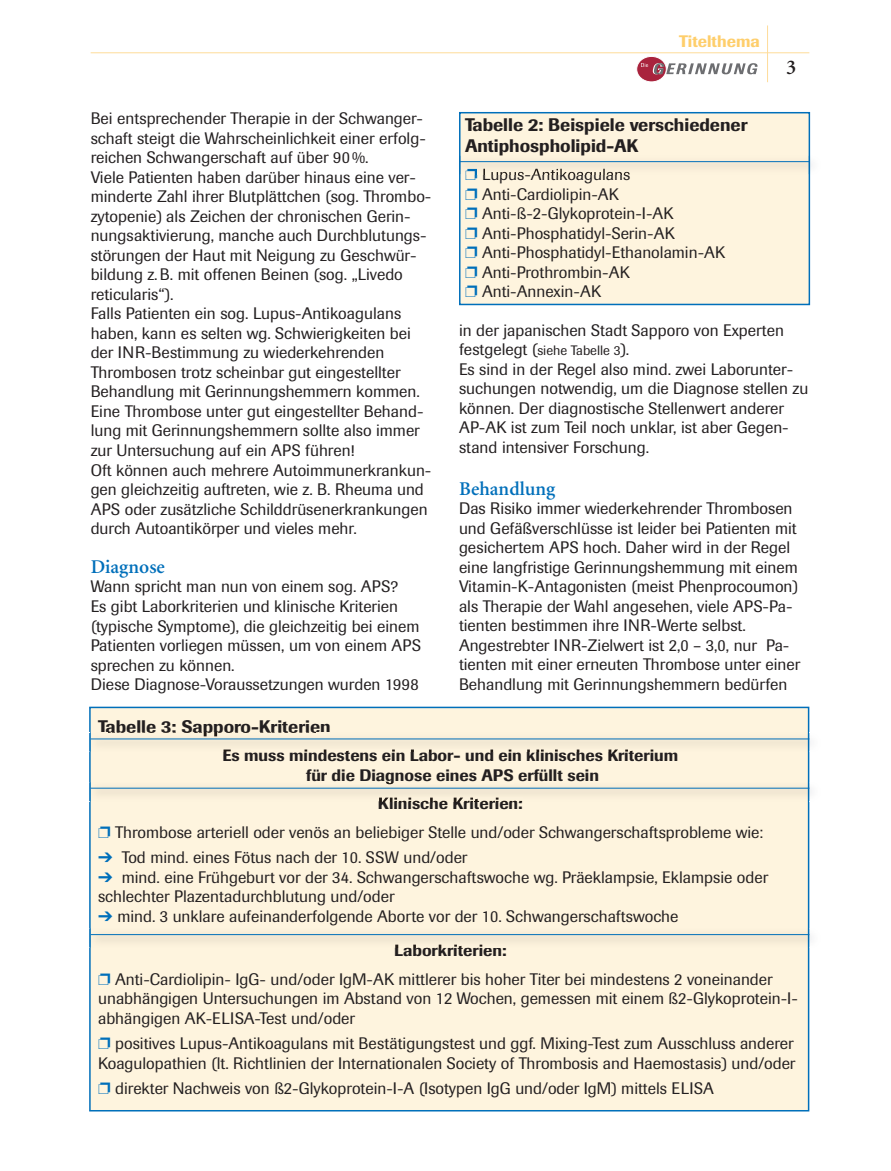
<style>
.page{position:relative;width:891px;height:1171px;background:#fff}
.page>*{position:absolute;margin:0;border:0;box-sizing:border-box;transform-origin:0 0}
.t1{font:600 21px "Minion";color:#231f20}
.t2{font:600 19.5px "Minion";color:#006fba}
.t3{font:500 18px/21px "Imago";color:#231f20}
.t4{font:16.5px/19.5px "Imago";color:#231f20}
.t5{font:500 16.5px/19.5px "Imago";color:#231f20;text-align:center}
.t6{font:500 16.5px "Imago";color:#fece6b}
.s1{color:#006fba}
.s2{font-size:13.5px}
.s3{font-weight:500}
</style>
<div class="page">
<hr style="left:767px;top:25px;width:1px;height:57px;background:#fedc9a">
<div style="left:637px;top:56px;width:29px;height:26px;background:#a9233d;border-radius:50%"></div>
<div style="left:636px;top:56px;width:30px;height:26px;border:1px solid #fff;border-radius:50%"></div>
<svg style="left:641px;top:63px;width:116px;height:11px"></svg>
<hr style="left:91px;top:52px;width:718px;height:1px;background:#fedc9a">
<div style="left:459px;top:112px;width:351px;height:193px;background:#fef4de"></div>
<img style="left:459px;top:156px;width:351px;height:18px">
<svg style="left:466px;top:169px;width:11px;height:5px"></svg>
<img style="left:478px;top:169px;width:152px;height:5px">
<img style="left:483px;top:169px;width:109px;height:5px">
<hr style="left:459px;top:161px;width:350px;height:1px;background:#006fba">
<div style="left:89px;top:706px;width:720px;height:405px;background:#fef4de"></div>
<img style="left:89px;top:733px;width:720px;height:18px">
<img style="left:98px;top:733px;width:232px;height:3px">
<img style="left:108px;top:733px;width:91px;height:1px">
<img style="left:326px;top:749px;width:352px;height:2px">
<img style="left:224px;top:749px;width:102px;height:2px">
<hr style="left:91px;top:738px;width:718px;height:1px;background:#006fba">
<div style="left:89px;top:782px;width:720px;height:19px;background:#f7edd7"></div>
<img style="left:302px;top:782px;width:212px;height:2px">
<svg style="left:385px;top:782px;width:9px;height:2px"></svg>
<img style="left:498px;top:797px;width:24px;height:4px">
<img style="left:379px;top:797px;width:119px;height:4px">
<hr style="left:91px;top:788px;width:718px;height:1px;background:#006fba">
<div style="left:89px;top:928px;width:720px;height:19px;background:#f6ecd7"></div>
<img style="left:483px;top:944px;width:23px;height:3px">
<img style="left:395px;top:944px;width:88px;height:3px">
<hr style="left:91px;top:934px;width:718px;height:1px;background:#006fba">
<p class="t4" style="left:91px;top:110px;width:342px">Bei entsprechender Therapie in der Schwanger&shy;schaft steigt die Wahrscheinlichkeit einer erfolg&shy;reichen Schwangerschaft auf über 90 %.<br>Viele Patienten haben darüber hinaus eine ver&shy;minderte Zahl ihrer Blutplättchen (sog. Thrombo&shy;zytopenie) als Zeichen der chronischen Gerin&shy;nungsaktivierung, manche auch Durchblutungs&shy;störungen der Haut mit Neigung zu Geschwür&shy;bildung z. B. mit offenen Beinen (sog. „Livedo reticularis“).<br>Falls Patienten ein sog. Lupus-Antikoagulans haben, kann es selten wg. Schwierigkeiten bei der INR-Bestimmung zu wiederkehrenden Thrombosen trotz scheinbar gut eingestellter Behandlung mit Gerinnungshemmern kommen.<br>Eine Thrombose unter gut eingestellter Behand&shy;lung mit Gerinnungshemmern sollte also immer zur Untersuchung auf ein APS führen!<br>Oft können auch mehrere Autoimmunerkrankun&shy;gen gleichzeitig auftreten, wie z. B. Rheuma und APS oder zusätzliche Schilddrüsenerkrankungen durch Autoantikörper und vieles mehr.</p>
<p class="t2" style="left:91px;top:559px;width:76px">Diagnose</p>
<p class="t4" style="left:91px;top:578px;width:332px">Wann spricht man nun von einem sog. APS?<br>Es gibt Laborkriterien und klinische Kriterien (typische Symptome), die gleichzeitig bei einem Patienten vorliegen müssen, um von einem APS sprechen zu können.<br>Diese Diagnose-Voraussetzungen wurden 1998</p>
<p class="t6" style="left:679px;top:36px;width:82px">Titelthema</p>
<p class="t3" style="left:465px;top:116px;width:284px">Tabelle 2: Beispiele verschiedener<br>Antiphospholipid-AK</p>
<p class="t4" style="left:465px;top:166px;width:262px"><span class="s1">❐</span> Lupus-Antikoagulans<br><span class="s1">❐</span> Anti-Cardiolipin-AK<br><span class="s1">❐</span> Anti-ß-2-Glykoprotein-I-AK<br><span class="s1">❐</span> Anti-Phosphatidyl-Serin-AK<br><span class="s1">❐</span> Anti-Phosphatidyl-Ethanolamin-AK <span class="s1">❐</span> Anti-Prothrombin-AK<br><span class="s1">❐</span> Anti-Annexin-AK</p>
<p class="t1" style="left:786px;top:59px;width:12px">3</p>
<p class="t4" style="left:459px;top:322px;width:351px">in der japanischen Stadt Sapporo von Experten festgelegt (<span class="s2">siehe Tabelle 3</span>).<br>Es sind in der Regel also mind. zwei Laborunter&shy;suchungen notwendig, um die Diagnose stellen zu können. Der diagnostische Stellenwert anderer AP-AK ist zum Teil noch unklar, ist aber Gegen&shy;stand intensiver Forschung.</p>
<p class="t2" style="left:459px;top:481px;width:98px">Behandlung</p>
<p class="t4" style="left:459px;top:500px;width:343px">Das Risiko immer wiederkehrender Thrombosen und Gefäßverschlüsse ist leider bei Patienten mit gesichertem APS hoch. Daher wird in der Regel eine langfristige Gerinnungshemmung mit einem Vitamin-K-Antagonisten (meist Phenprocoumon) als Therapie der Wahl angesehen, viele APS-Pa&shy;tienten bestimmen ihre INR-Werte selbst.<br>Angestrebter INR-Zielwert ist 2,0 – 3,0, nur Pa&shy;tienten mit einer erneuten Thrombose unter einer Behandlung mit Gerinnungshemmern bedürfen</p>
<p class="t3" style="left:98px;top:717px;width:234px">Tabelle 3: Sapporo-Kriterien</p>
<p class="t5" style="left:222px;top:747px;width:457px">Es muss mindestens ein Labor- und ein klinisches Kriterium für die Diagnose eines APS erfüllt sein</p>
<p class="t4" style="left:98px;top:791px;width:667px;line-height:28.5px;text-indent:280px"><span class="s3">Klinische Kriterien:<br></span><span class="s1">❐</span> Thrombose arteriell oder venös an beliebiger Stelle und/oder Schwangerschaftsprobleme wie:</p>
<p class="t4" style="left:98px;top:849px;width:371px"><span class="s1">➔</span> Tod mind. eines Fötus nach der 10. SSW und/oder</p>
<p class="t4" style="left:98px;top:869px;width:672px"><span class="s1">➔</span> mind. eine Frühgeburt vor der 34. Schwangerschaftswoche wg. Präeklampsie, Eklampsie oder schlechter Plazentadurchblutung und/oder</p>
<p class="t4" style="left:394px;top:900px;width:286px;line-height:34.5px;text-indent:-296px"><span class="s1">➔</span> mind. 3 unklare aufeinanderfolgende Aborte vor der 10. Schwangerschaftswoche<br><span class="s3">Laborkriterien:</span></p>
<p class="t4" style="left:98px;top:971px;width:701px"><span class="s1">❐</span> Anti-Cardiolipin- IgG- und/oder IgM-AK mittlerer bis hoher Titer bei mindestens 2 voneinander unabhängigen Untersuchungen im Abstand von 12 Wochen, gemessen mit einem ß2-Glykoprotein-I&shy;abhängigen AK-ELISA-Test und/oder</p>
<p class="t4" style="left:98px;top:1035px;width:699px"><span class="s1">❐</span> positives Lupus-Antikoagulans mit Bestätigungstest und ggf. Mixing-Test zum Ausschluss anderer<br>Koagulopathien (lt. Richtlinien der Internationalen Society of Thrombosis and Haemostasis) und/oder</p>
<p class="t4" style="left:98px;top:1080px;width:617px"><span class="s1">❐</span> direkter Nachweis von ß2-Glykoprotein-I-A (Isotypen IgG und/oder IgM) mittels ELISA</p>
</div>
